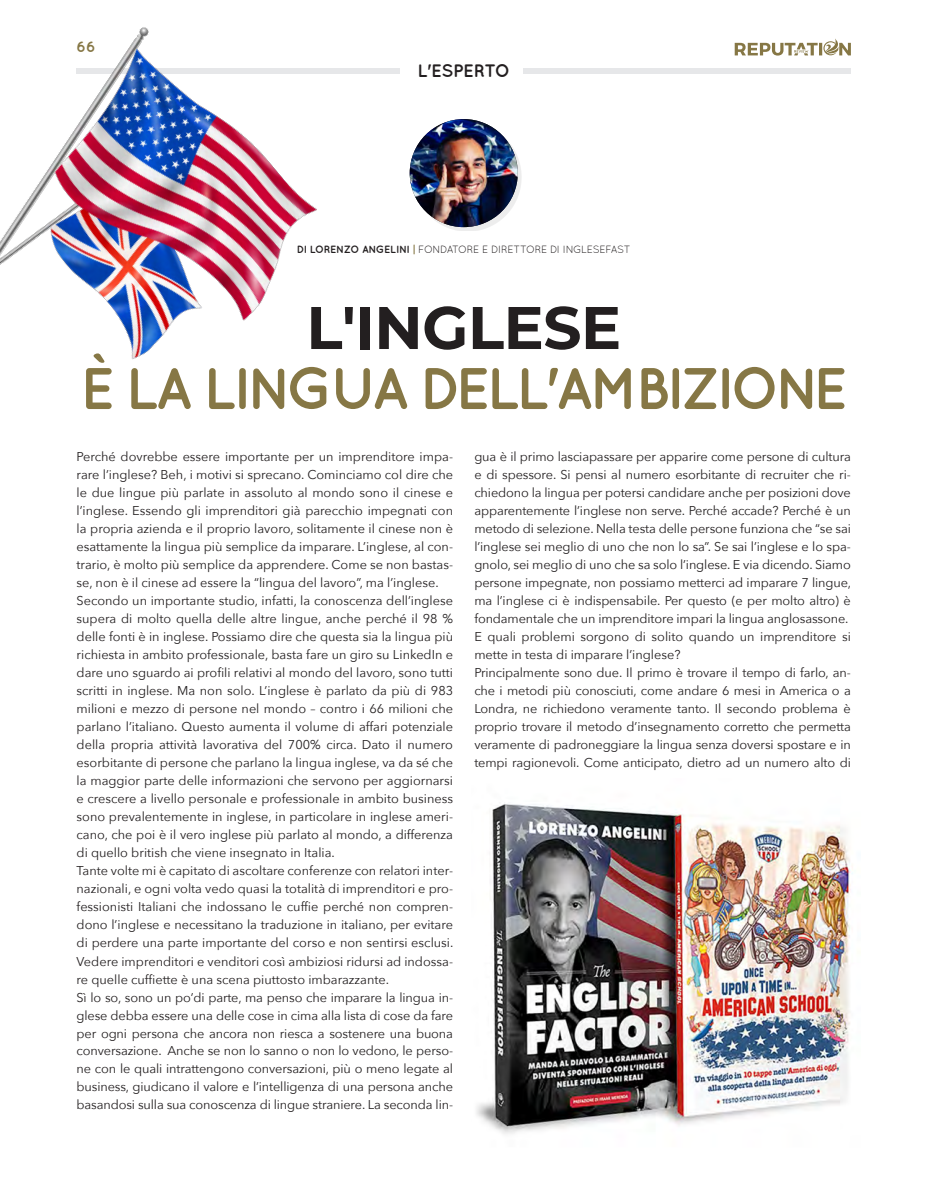
<style>
.page{position:relative;width:936px;height:1191px;background:#fff}
.page>*{position:absolute;margin:0;border:0;box-sizing:border-box;transform-origin:0 0}
.t1{font:700 60px "Montserrat";letter-spacing:-.01em;color:#231f20}
.t2{font:700 58.5px "Quicksand";letter-spacing:-.06em;color:#867745}
.t3{font:700 18px "Quicksand";letter-spacing:-.02em;color:#231f20}
.t4{font:700 15px "Quicksand";color:#867745}
.t5{font:12.75px/18px "Avenir Next";color:#231f20;text-align:justify}
.t6{font:10.5px "Quicksand";letter-spacing:-.035em;color:#231f20}
.s1{font-weight:700}
.s2{font-weight:700;color:#867745}
</style>
<div class="page">
<img style="left:476px;top:804px;width:377px;height:330px">
<svg style="left:734px;top:38px;width:116px;height:18px"></svg>
<div style="left:523px;top:68px;width:327px;height:5px;background:#e6e7e9"></div>
<div style="left:413px;top:123px;width:108px;height:108px;background:#231f20;opacity:.08"></div>
<img style="left:409px;top:119px;width:108px;height:108px;border-radius:54px">
<div style="left:77px;top:68px;width:323px;height:5px;background:#e6e7e9"></div>
<img style="left:0;top:27px;width:348px;height:333px">
<p class="t4" style="left:77px;top:38px;width:21px">66</p>
<p class="t3" style="left:417px;top:60px;width:94px">L'ESPERTO</p>
<p class="t6" style="left:297px;top:243px;width:335px"><span class="s1">DI LORENZO ANGELINI</span> <span class="s2">|</span> FONDATORE E DIRETTORE DI INGLESEFAST</p>
<p class="t1" style="left:306px;top:284px;width:316px">L'INGLESE</p>
<p class="t2" style="left:80px;top:353px;width:769px">È LA LINGUA DELL'AMBIZIONE</p>
<p class="t5" style="left:77px;top:447px;width:378px">Perché dovrebbe essere importante per un imprenditore impa&shy;rare l’inglese? Beh, i motivi si sprecano. Cominciamo col dire che le due lingue più parlate in assoluto al mondo sono il cinese e l’inglese. Essendo gli imprenditori già parecchio impegnati con la propria azienda e il proprio lavoro, solitamente il cinese non è esattamente la lingua più semplice da imparare. L’inglese, al con&shy;trario, è molto più semplice da apprendere. Come se non bastas&shy;se, non è il cinese ad essere la “lingua del lavoro”, ma l’inglese.</p>
<p class="t5" style="left:77px;top:591px;width:378px">Secondo un importante studio, infatti, la conoscenza dell’inglese supera di molto quella delle altre lingue, anche perché il 98 % delle fonti è in inglese. Possiamo dire che questa sia la lingua più richiesta in ambito professionale, basta fare un giro su LinkedIn e dare uno sguardo ai profili relativi al mondo del lavoro, sono tutti scritti in inglese. Ma non solo. L’inglese è parlato da più di 983 milioni e mezzo di persone nel mondo – contro i 66 milioni che parlano l’italiano. Questo aumenta il volume di affari potenziale della propria attività lavorativa del 700% circa. Dato il numero esorbitante di persone che parlano la lingua inglese, va da sé che la maggior parte delle informazioni che servono per aggiornarsi e crescere a livello personale e professionale in ambito business sono prevalentemente in inglese, in particolare in inglese ameri&shy;cano, che poi è il vero inglese più parlato al mondo, a differenza di quello british che viene insegnato in Italia.</p>
<p class="t5" style="left:77px;top:861px;width:378px">Tante volte mi è capitato di ascoltare conferenze con relatori inter&shy;nazionali, e ogni volta vedo quasi la totalità di imprenditori e pro&shy;fessionisti Italiani che indossano le cuffie perché non compren&shy;dono l’inglese e necessitano la traduzione in italiano, per evitare di perdere una parte importante del corso e non sentirsi esclusi.<br>Vedere imprenditori e venditori così ambiziosi ridursi ad indossa&shy;re quelle cuffiette è una scena piuttosto imbarazzante.</p>
<p class="t5" style="left:77px;top:987px;width:378px">Sì lo so, sono un po’di parte, ma penso che imparare la lingua in&shy;glese debba essere una delle cose in cima alla lista di cose da fare per ogni persona che ancora non riesca a sostenere una buona conversazione. Anche se non lo sanno o non lo vedono, le perso&shy;ne con le quali intrattengono conversazioni, più o meno legate al business, giudicano il valore e l’intelligenza di una persona anche basandosi sulla sua conoscenza di lingue straniere. La seconda lin-</p>
<p class="t5" style="left:474px;top:447px;width:378px">gua è il primo lasciapassare per apparire come persone di cultura e di spessore. Si pensi al numero esorbitante di recruiter che ri&shy;chiedono la lingua per potersi candidare anche per posizioni dove apparentemente l’inglese non serve. Perché accade? Perché è un metodo di selezione. Nella testa delle persone funziona che “se sai l’inglese sei meglio di uno che non lo sa”. Se sai l’inglese e lo spa&shy;gnolo, sei meglio di uno che sa solo l’inglese. E via dicendo. Siamo persone impegnate, non possiamo metterci ad imparare 7 lingue, ma l’inglese ci è indispensabile. Per questo (e per molto altro) è fondamentale che un imprenditore impari la lingua anglosassone.</p>
<p class="t5" style="left:474px;top:627px;width:378px">E quali problemi sorgono di solito quando un imprenditore si mette in testa di imparare l’inglese?</p>
<p class="t5" style="left:474px;top:663px;width:378px">Principalmente sono due. Il primo è trovare il tempo di farlo, an&shy;che i metodi più conosciuti, come andare 6 mesi in America o a Londra, ne richiedono veramente tanto. Il secondo problema è proprio trovare il metodo d’insegnamento corretto che permetta veramente di padroneggiare la lingua senza doversi spostare e in tempi ragionevoli. Come anticipato, dietro ad un numero alto di</p>
</div>
